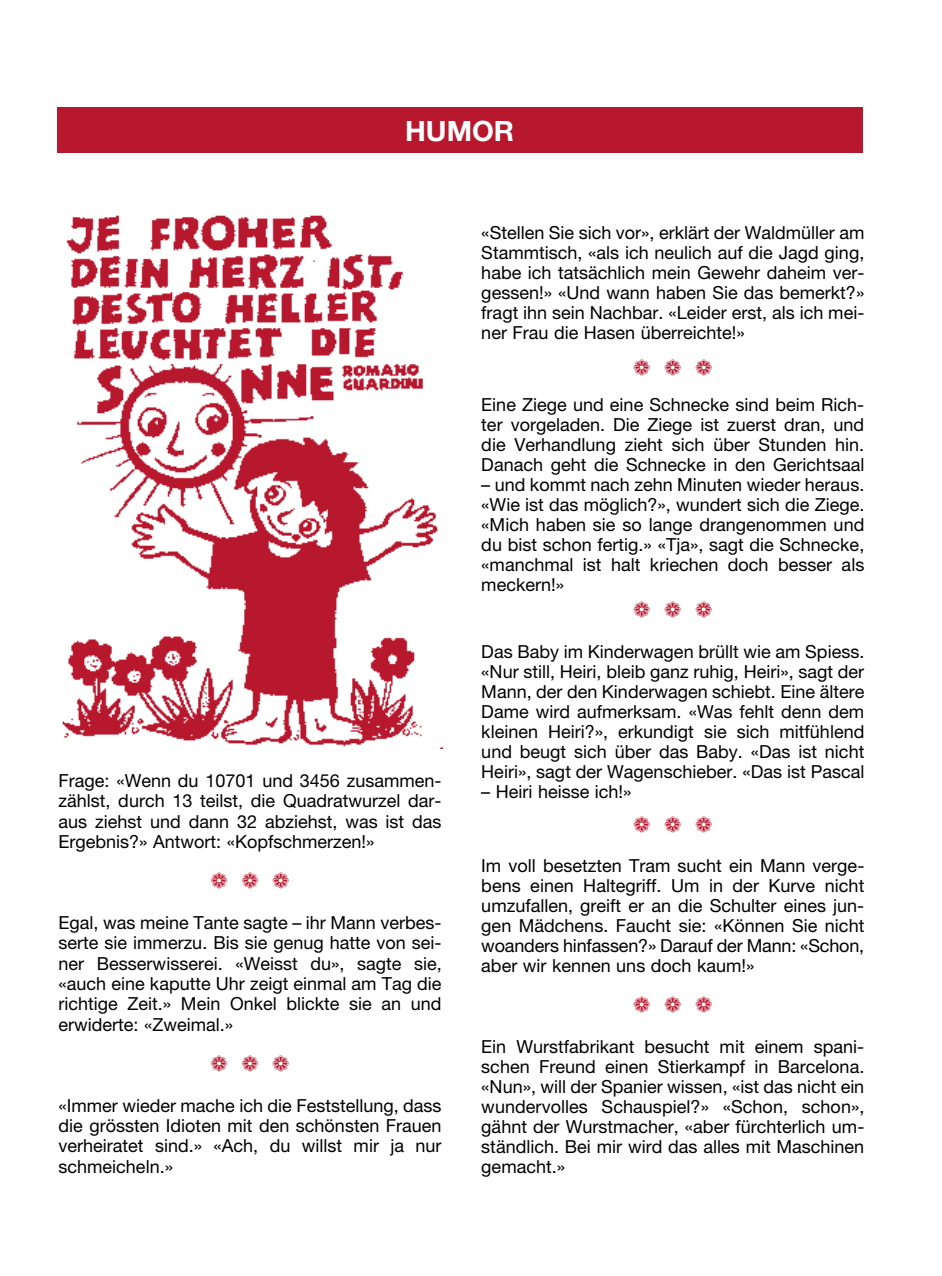
<style>
.page{position:relative;width:942px;height:1276px;background:#fff}
.page>*{position:absolute;margin:0;border:0;box-sizing:border-box;transform-origin:0 0}
.t1{font:700 28px "Helvetica Neue LT Pro";color:#fff}
.t2{font:22px "Zapf Dingbats ITC";color:#b7182e}
.t3{font:18px/20px "Helvetica Neue LT Pro";color:#000;text-align:justify}
</style>
<div class="page">
<div style="left:57px;top:108px;width:805px;height:45px;background:#b7182e"></div>
<img style="left:62px;top:215px;width:381px;height:533px">
<h1 class="t1" style="left:405px;top:113px;width:110px">HUMOR</h1>
<p class="t3" style="left:58px;top:770px;width:384px">Frage: «Wenn du 10701 und 3456 zusammen&shy;zählst, durch 13 teilst, die Quadratwurzel dar&shy;aus ziehst und dann 32 abziehst, was ist das Ergebnis?» Antwort: «Kopfschmerzen!»</p>
<p class="t2" style="left:210px;top:870px;width:81px">❁ ❁ ❁</p>
<p class="t3" style="left:58px;top:912px;width:384px">Egal, was meine Tante sagte – ihr Mann verbes&shy;serte sie immerzu. Bis sie genug hatte von sei&shy;ner Besserwisserei. «Weisst du», sagte sie, «auch eine kaputte Uhr zeigt einmal am Tag die richtige Zeit.» Mein Onkel blickte sie an und erwiderte: «Zweimal.»</p>
<p class="t2" style="left:210px;top:1053px;width:81px">❁ ❁ ❁</p>
<p class="t3" style="left:58px;top:1095px;width:384px">«Immer wieder mache ich die Feststellung, dass die grössten Idioten mit den schönsten Frauen verheiratet sind.» «Ach, du willst mir ja nur schmeicheln.»</p>
<p class="t3" style="left:481px;top:222px;width:384px">«Stellen Sie sich vor», erklärt der Waldmüller am Stammtisch, «als ich neulich auf die Jagd ging, habe ich tatsächlich mein Gewehr daheim ver&shy;gessen!» «Und wann haben Sie das bemerkt?» fragt ihn sein Nachbar. «Leider erst, als ich mei&shy;ner Frau die Hasen überreichte!»</p>
<p class="t2" style="left:633px;top:357px;width:81px">❁ ❁ ❁</p>
<p class="t3" style="left:481px;top:394px;width:384px">Eine Ziege und eine Schnecke sind beim Rich&shy;ter vorgeladen. Die Ziege ist zuerst dran, und die Verhandlung zieht sich über Stunden hin.<br>Danach geht die Schnecke in den Gerichtsaal</p>
<p class="t3" style="left:481px;top:474px;width:384px">– und kommt nach zehn Minuten wieder heraus. «Wie ist das möglich?», wundert sich die Ziege. «Mich haben sie so lange drangenommen und du bist schon fertig.» «Tja», sagt die Schnecke, «manchmal ist halt kriechen doch besser als meckern!»</p>
<p class="t2" style="left:633px;top:599px;width:81px">❁ ❁ ❁</p>
<p class="t3" style="left:481px;top:641px;width:384px">Das Baby im Kinderwagen brüllt wie am Spiess. «Nur still, Heiri, bleib ganz ruhig, Heiri», sagt der Mann, der den Kinderwagen schiebt. Eine ältere Dame wird aufmerksam. «Was fehlt denn dem kleinen Heiri?», erkundigt sie sich mitfühlend und beugt sich über das Baby. «Das ist nicht Heiri», sagt der Wagenschieber. «Das ist Pascal</p>
<p class="t3" style="left:481px;top:781px;width:152px">– Heiri heisse ich!»</p>
<p class="t2" style="left:633px;top:814px;width:81px">❁ ❁ ❁</p>
<p class="t3" style="left:481px;top:855px;width:384px">Im voll besetzten Tram sucht ein Mann verge&shy;bens einen Haltegriff. Um in der Kurve nicht umzufallen, greift er an die Schulter eines jun&shy;gen Mädchens. Faucht sie: «Können Sie nicht woanders hinfassen?» Darauf der Mann: «Schon, aber wir kennen uns doch kaum!»</p>
<p class="t2" style="left:633px;top:994px;width:81px">❁ ❁ ❁</p>
<p class="t3" style="left:481px;top:1036px;width:384px">Ein Wurstfabrikant besucht mit einem spani&shy;schen Freund einen Stierkampf in Barcelona. «Nun», will der Spanier wissen, «ist das nicht ein wundervolles Schauspiel?» «Schon, schon», gähnt der Wurstmacher, «aber fürchterlich um&shy;ständlich. Bei mir wird das alles mit Maschinen gemacht.»</p>
</div>
